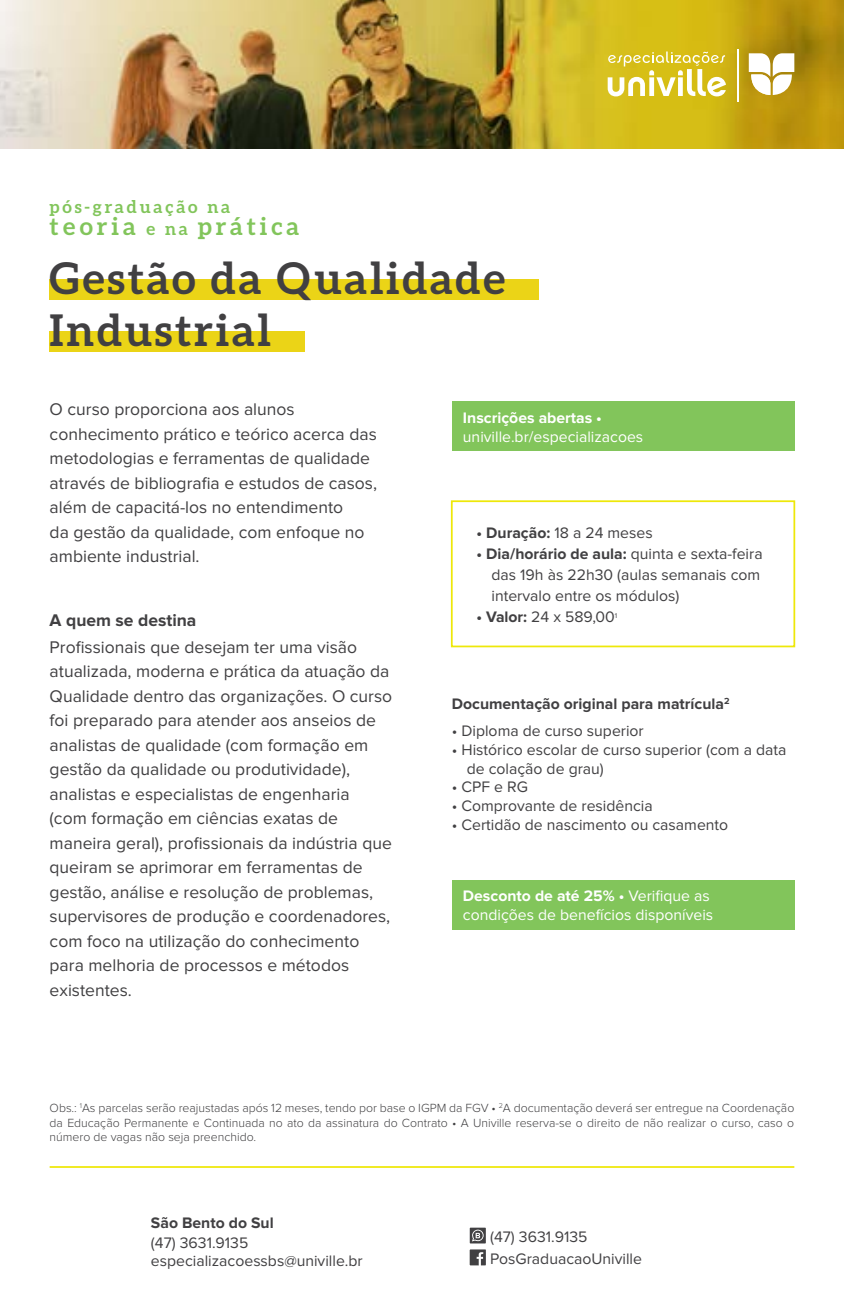
<style>
.page{position:relative;width:844px;height:1315px;background:#fff}
.page>*{position:absolute;margin:0;border:0;box-sizing:border-box;transform-origin:0 0}
.t1{font:700 43.75px/52.5px "Aleo";letter-spacing:.06em;color:#414042}
.t2{font:700 24.5px "Aleo";letter-spacing:.16em;color:#82c55b}
.t3{font:17.5px/24.5px "Proxima Nova";color:#414042}
.t4{font:700 17.5px "Aleo";letter-spacing:.16em;color:#82c55b}
.t5{font:700 17.5px "Proxima Nova";color:#414042}
.t6{font:15.75px/21px "Proxima Nova";color:#414042}
.t7{font:15.75px/18.9px "Proxima Nova";color:#fff}
.t8{font:700 15.75px "Proxima Nova";color:#414042}
.t9{font:700 15.75px "Proxima Nova";color:#fff}
.t10{font:300 12.25px/14.7px "Proxima Nova";color:#414042;text-align:justify}
.s1{font-size:17.5px}
.s2{font-weight:700}
</style>
<div class="page">
<div style="left:451px;top:500px;width:344px;height:147px;border:2px solid #eee809"></div>
<div style="left:50px;top:279px;width:489px;height:20px;background:#ebd417"></div>
<div style="left:50px;top:332px;width:255px;height:20px;background:#ebd417"></div>
<img style="left:0;top:0;width:843px;height:149px">
<svg style="left:748px;top:53px;width:46px;height:42px"></svg>
<hr style="left:737px;top:49px;width:1px;height:52px;background:#fff">
<svg style="left:607px;top:51px;width:118px;height:46px"></svg>
<hr style="left:50px;top:1166px;width:744px;height:1px;background:#eee809">
<div style="left:451px;top:401px;width:343px;height:50px;background:#82c55b"></div>
<div style="left:451px;top:880px;width:343px;height:49px;background:#82c55b"></div>
<svg style="left:469px;top:1249px;width:17px;height:16px"></svg>
<div style="left:469px;top:1227px;width:16px;height:16px;background:#414042"></div>
<svg style="left:472px;top:1229px;width:11px;height:12px"></svg>
<p class="t4" style="left:50px;top:196px;width:182px">pós-graduação na</p>
<h2 class="t2" style="left:50px;top:212px;width:251px">teoria <span class="s1">e na</span> prática</h2>
<h1 class="t1" style="left:50px;top:251px;width:457px">Gestão da Qualidade<br>Industrial</h1>
<p class="t3" style="left:50px;top:398px;width:329px">O curso proporciona aos alunos conhecimento prático e teórico acerca das metodologias e ferramentas de qualidade através de bibliografia e estudos de casos, além de capacitá-los no entendimento<br>da gestão da qualidade, com enfoque no ambiente industrial.</p>
<p class="t5" style="left:50px;top:612px;width:148px">A quem se destina</p>
<p class="t3" style="left:50px;top:635px;width:344px">Profissionais que desejam ter uma visão atualizada, moderna e prática da atuação da Qualidade dentro das organizações. O curso foi preparado para atender aos anseios de analistas de qualidade (com formação em gestão da qualidade ou produtividade), analistas e especialistas de engenharia<br>(com formação em ciências exatas de maneira geral), profissionais da indústria que queiram se aprimorar em ferramentas de gestão, análise e resolução de problemas, supervisores de produção e coordenadores, com foco na utilização do conhecimento para melhoria de processos e métodos existentes.</p>
<p class="t9" style="left:463px;top:410px;width:140px">Inscrições abertas •</p>
<p class="t7" style="left:463px;top:428px;width:182px">univille.br/especializacoes</p>
<p class="t6" style="left:476px;top:523px;width:177px"><span class="s2">• Duração:</span> 18 a 24 meses</p>
<p class="t6" style="left:491px;top:544px;width:272px;text-indent:-15px"><span class="s2">• Dia/horário de aula:</span> quinta e sexta-feira das 19h às 22h30 (aulas semanais com intervalo entre os módulos)</p>
<p class="t6" style="left:476px;top:607px;width:142px"><span class="s2">• Valor:</span> 24 x 589,00<sup>1</sup></p>
<p class="t8" style="left:451px;top:697px;width:279px">Documentação original para matrícula<sup>2</sup></p>
<p class="t6" style="left:451px;top:720px;width:193px">• Diploma de curso superior</p>
<p class="t6" style="left:466px;top:740px;width:321px;line-height:18.9px;text-indent:-15px">• Histórico escolar de curso superior (com a data de colação de grau)</p>
<p class="t6" style="left:451px;top:777px;width:78px">• CPF e RG</p>
<p class="t6" style="left:451px;top:796px;width:202px">• Comprovante de residência</p>
<p class="t6" style="left:451px;top:815px;width:278px">• Certidão de nascimento ou casamento</p>
<p class="t7" style="left:463px;top:887px;width:252px"><span class="s2">Desconto de até 25% •</span> Verifique as condições de benefícios disponíveis</p>
<p class="t10" style="left:50px;top:1101px;width:746px">Obs.: <sup>1</sup>As parcelas serão reajustadas após 12 meses, tendo por base o IGPM da FGV • <sup>2</sup>A documentação deverá ser entregue na Coordenação da Educação Permanente e Continuada no ato da assinatura do Contrato • A Univille reserva-se o direito de não realizar o curso, caso o número de vagas não seja preenchido.</p>
<p class="t8" style="left:151px;top:1215px;width:124px">São Bento do Sul</p>
<p class="t6" style="left:151px;top:1234px;width:213px;line-height:17.5px">(47) 3631.9135 especializacoessbs@univille.br</p>
<p class="t6" style="left:490px;top:1226px;width:153px;line-height:21.9px">(47) 3631.9135<br>PosGraduacaoUniville</p>
</div>
